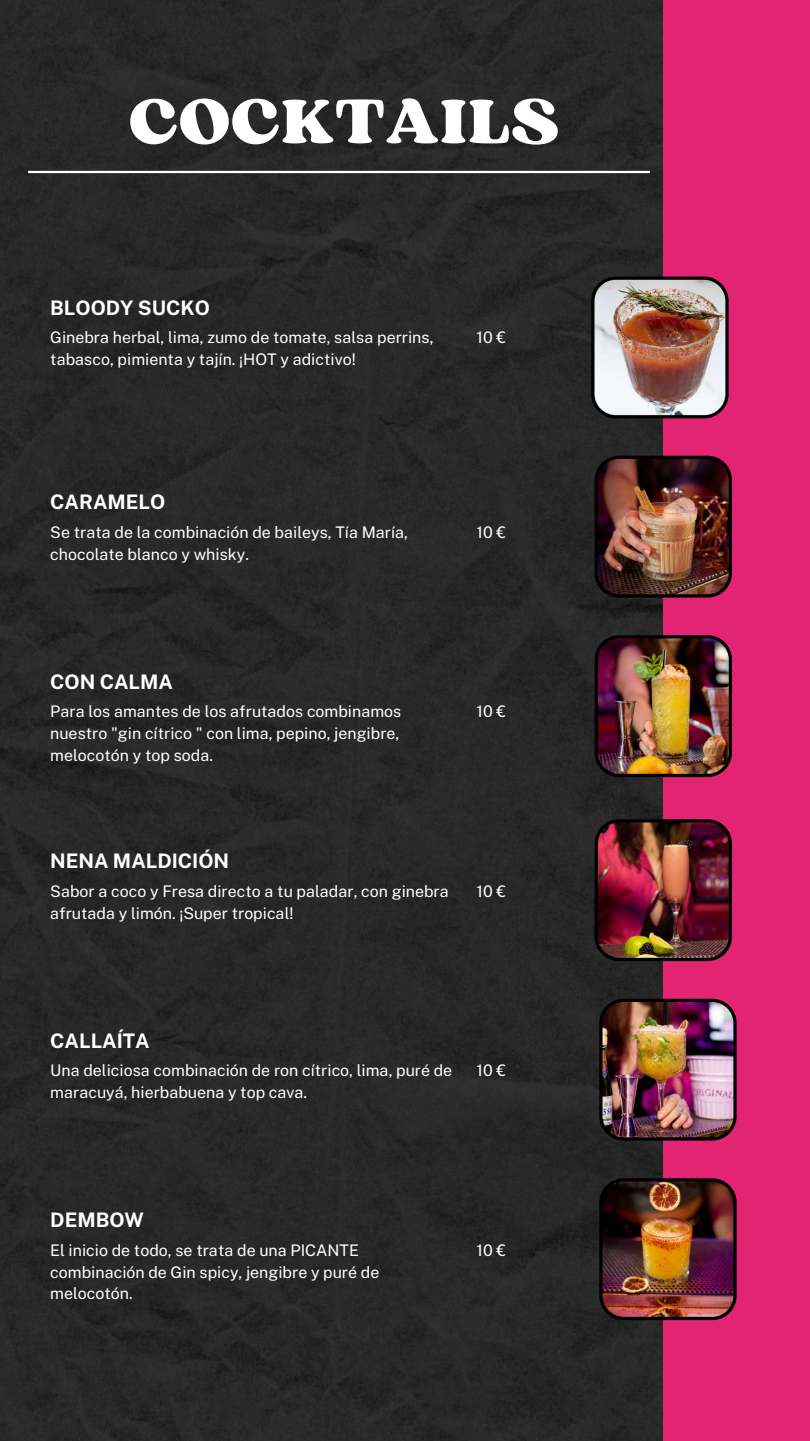
<style>
.page{position:relative;width:810px;height:1441px;background:#fff}
.page>*{position:absolute;margin:0;border:0;box-sizing:border-box;transform-origin:0 0}
.t1{font:66px "Sergio Trendy";letter-spacing:.025em;color:#fff}
.t2{font:700 20px "Public Sans";color:#fff}
.t3{font:16px/21.8px "Public Sans";color:#fff}
</style>
<div class="page">
<div style="left:0;top:0;width:663px;height:1440px;background:#282828"></div>
<div style="left:663px;top:0;width:147px;height:1440px;background:#e32473"></div>
<img style="left:591px;top:276px;width:138px;height:142px">
<img style="left:595px;top:455px;width:137px;height:142px">
<img style="left:595px;top:635px;width:137px;height:142px">
<img style="left:595px;top:819px;width:137px;height:141px">
<img style="left:599px;top:998px;width:138px;height:142px">
<img style="left:599px;top:1177px;width:138px;height:142px">
<hr style="left:28px;top:171px;width:622px;height:2px;background:#fff">
<h1 class="t1" style="left:129px;top:80px;width:431px">COCKTAILS</h1>
<p class="t2" style="left:50px;top:296px;width:161px">BLOODY SUCKO</p>
<p class="t3" style="left:50px;top:326px;width:385px">Ginebra herbal, lima, zumo de tomate, salsa perrins, tabasco, pimienta y tajín. ¡HOT y adictivo!</p>
<p class="t3" style="left:477px;top:326px;width:31px">10 €</p>
<p class="t2" style="left:50px;top:490px;width:117px">CARAMELO</p>
<p class="t3" style="left:50px;top:521px;width:359px">Se trata de la combinación de baileys, Tía María, chocolate blanco y whisky.</p>
<p class="t3" style="left:477px;top:521px;width:31px">10 €</p>
<p class="t2" style="left:50px;top:669px;width:124px">CON CALMA</p>
<p class="t3" style="left:50px;top:700px;width:353px">Para los amantes de los afrutados combinamos nuestro "gin cítrico " con lima, pepino, jengibre, melocotón y top soda.</p>
<p class="t3" style="left:477px;top:700px;width:31px">10 €</p>
<p class="t2" style="left:50px;top:849px;width:181px">NENA MALDICIÓN</p>
<p class="t3" style="left:50px;top:879px;width:400px">Sabor a coco y Fresa directo a tu paladar, con ginebra afrutada y limón. ¡Super tropical!</p>
<p class="t3" style="left:477px;top:879px;width:31px">10 €</p>
<p class="t2" style="left:50px;top:1028px;width:101px">CALLAÍTA</p>
<p class="t3" style="left:50px;top:1059px;width:404px">Una deliciosa combinación de ron cítrico, lima, puré de maracuyá, hierbabuena y top cava.</p>
<p class="t3" style="left:477px;top:1059px;width:31px">10 €</p>
<p class="t2" style="left:50px;top:1207px;width:95px">DEMBOW</p>
<p class="t3" style="left:50px;top:1238px;width:331px">El inicio de todo, se trata de una PICANTE combinación de Gin spicy, jengibre y puré de melocotón.</p>
<p class="t3" style="left:477px;top:1238px;width:31px">10 €</p>
</div>
